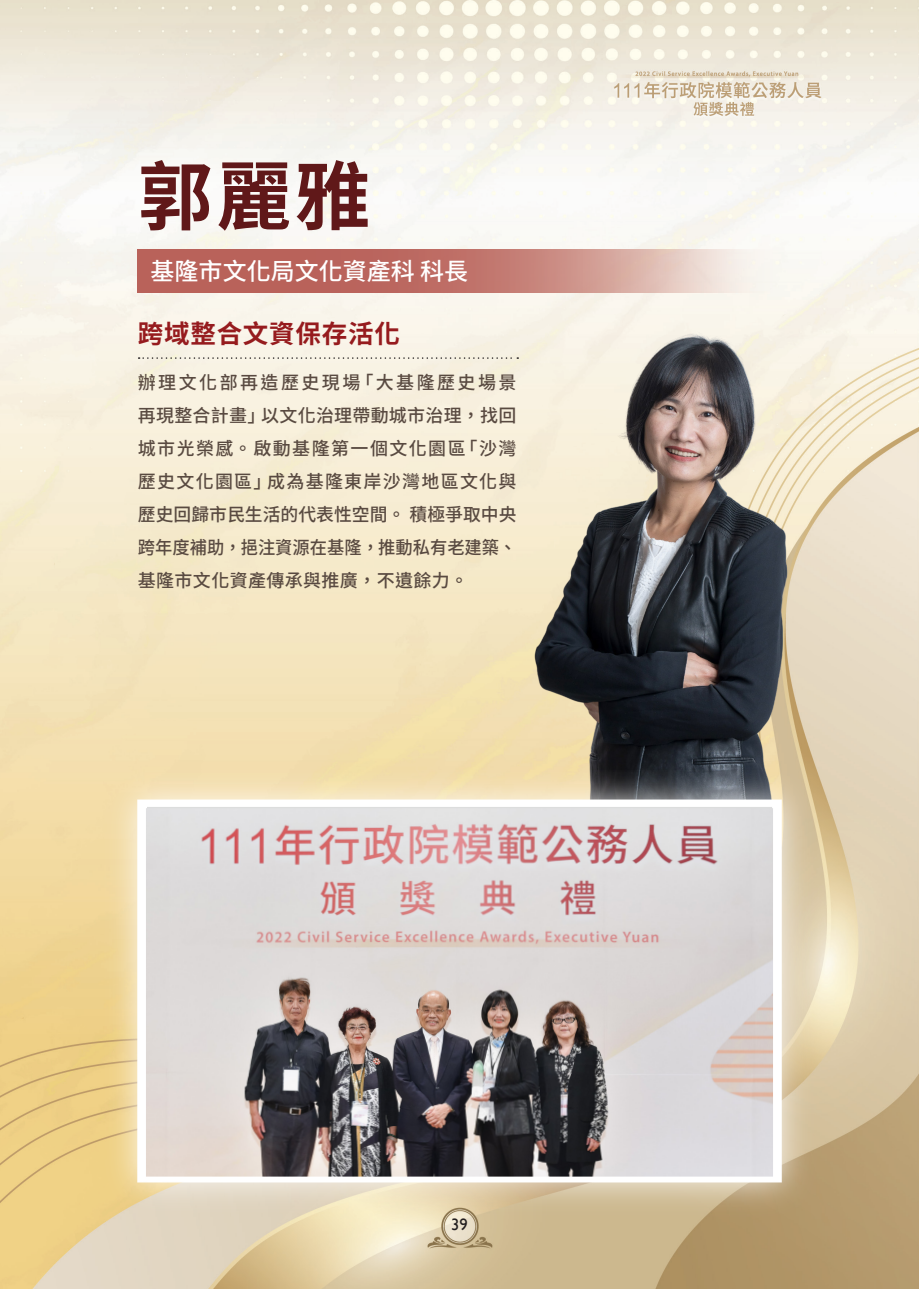
<style>
.page{position:relative;width:919px;height:1289px;background:#fff}
.page>*{position:absolute;margin:0;border:0;box-sizing:border-box;transform-origin:0 0}
.t1{font:700 75px "Source Han Sans TC";color:#601819}
.t2{font:700 25.5px "Source Han Sans TC";letter-spacing:.03em;color:#961b1e}
.t3{font:500 24px "Source Han Sans TC";color:#fff}
.t4{font:500 18px/33px "Source Han Sans TC";color:#594a41;text-align:justify}
.t5{font:16.5px "Gill Sans";color:#231f20}
</style>
<div class="page">
<img style="left:0;top:0;width:918px;height:770px">
<img style="left:138px;top:249px;width:642px;height:44px">
<svg style="left:139px;top:357px;width:379px;height:2px"></svg>
<img style="left:534px;top:320px;width:315px;height:450px">
<img style="left:26px;top:770px;width:892px;height:518px">
<img style="left:146px;top:808px;width:627px;height:368px">
<img style="left:0;top:770px;width:26px;height:518px">
<p class="t1" style="left:138px;top:154px;width:234px">郭麗雅</p>
<p class="t3" style="left:151px;top:258px;width:319px">基隆市文化局文化資產科 科長</p>
<p class="t2" style="left:138px;top:319px;width:263px">跨域整合文資保存活化</p>
<p class="t4" style="left:138px;top:366px;width:380px">辦理文化部再造歷史現場「大基隆歷史場景再現整合計畫」以文化治理帶動城市治理，找回城市光榮感。啟動基隆第一個文化園區「沙灣歷史文化園區」成為基隆東岸沙灣地區文化與歷史回歸市民生活的代表性空間。 積極爭取中央跨年度補助，挹注資源在基隆，推動私有老建築、基隆市文化資產傳承與推廣，不遺餘力。</p>
<p class="t5" style="left:451px;top:1215px;width:18px">39</p>
</div>
